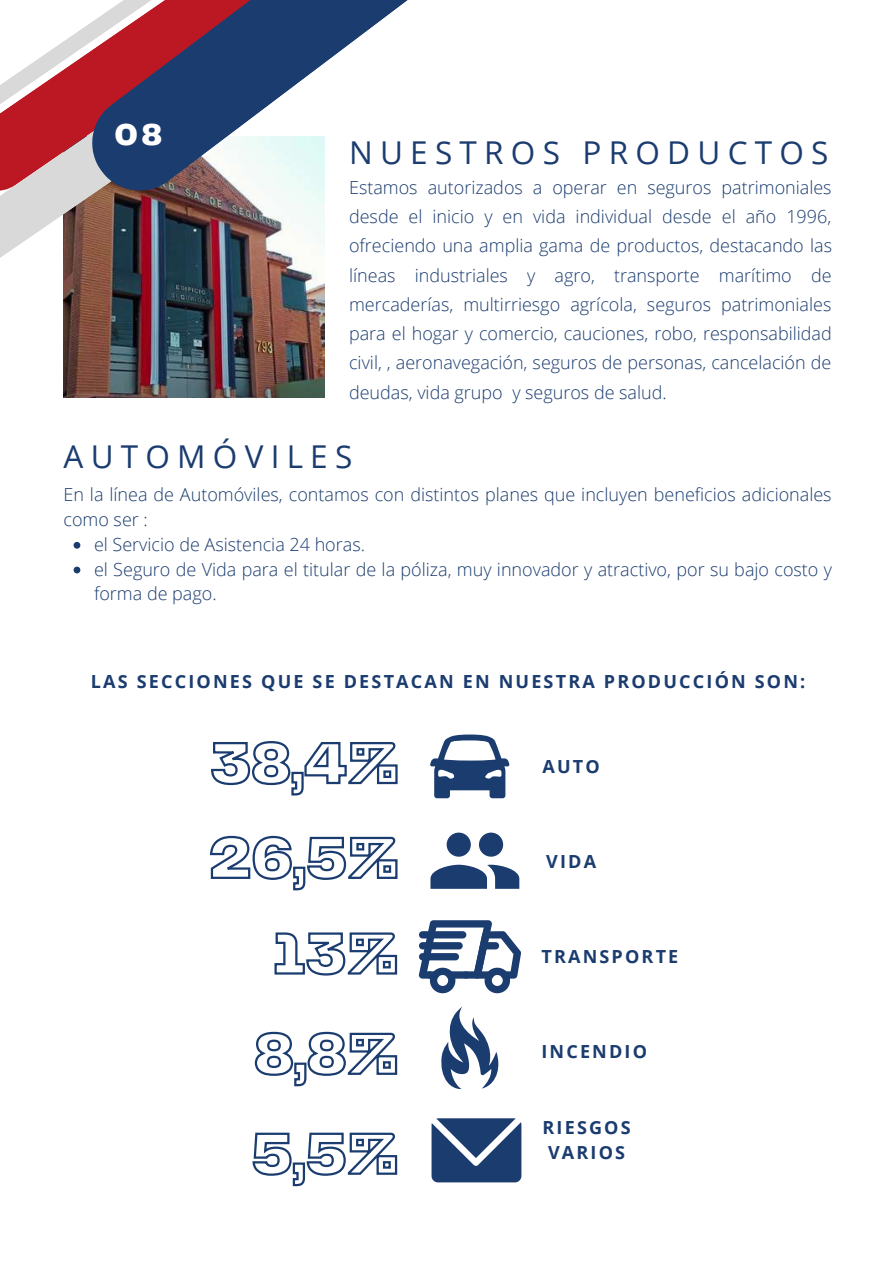
<style>
.page{position:relative;width:893px;height:1264px;background:#fff}
.page>*{position:absolute;margin:0;border:0;box-sizing:border-box;transform-origin:0 0}
.t1{font:31.5px "Open Sans";letter-spacing:.23em;color:#1b3c6f}
.t2{font:900 31.5px "Telegraf";color:#fff}
.t3{font:300 18px/29.2px "Open Sans";color:#1b3c6f}
.t4{font:700 18px/24.8px "Open Sans";letter-spacing:.12em;color:#1b3c6f;text-align:center}
</style>
<div class="page">
<svg style="left:430px;top:832px;width:89px;height:56px"></svg>
<svg style="left:430px;top:734px;width:79px;height:64px"></svg>
<svg style="left:431px;top:1118px;width:90px;height:64px;background:#3d5984"></svg>
<svg style="left:419px;top:920px;width:102px;height:73px"></svg>
<svg style="left:441px;top:1006px;width:57px;height:84px"></svg>
<img style="left:63px;top:181px;width:261px;height:217px">
<svg style="left:0;top:209px;width:206px;height:91px"></svg>
<svg style="left:277px;top:0;width:131px;height:181px"></svg>
<svg style="left:0;top:0;width:277px;height:209px"></svg>
<svg style="left:74px;top:542px;width:6px;height:6px"></svg>
<svg style="left:74px;top:566px;width:6px;height:7px"></svg>
<svg style="left:210px;top:835px;width:188px;height:56px"></svg>
<svg style="left:211px;top:741px;width:187px;height:55px"></svg>
<svg style="left:274px;top:932px;width:124px;height:44px"></svg>
<svg style="left:254px;top:1031px;width:144px;height:56px"></svg>
<svg style="left:252px;top:1132px;width:146px;height:55px"></svg>
<h1 class="t2" style="left:115px;top:121px;width:49px">08</h1>
<h1 class="t1" style="left:349px;top:130px;width:481px">NUESTROS PRODUCTOS</h1>
<p class="t3" style="left:349px;top:172px;width:484px;text-align:justify">Estamos autorizados a operar en seguros patrimoniales desde el inicio y en vida individual desde el año 1996, ofreciendo una amplia gama de productos, destacando las líneas industriales y agro, transporte marítimo de mercaderías, multirriesgo agrícola, seguros patrimoniales para el hogar y comercio, cauciones, robo, responsabilidad civil, , aeronavegación, seguros de personas, cancelación de deudas, vida grupo y seguros de salud.</p>
<h1 class="t1" style="left:63px;top:434px;width:290px">AUTOMÓVILES</h1>
<p class="t3" style="left:63px;top:482px;width:769px;line-height:24.8px">En la línea de Automóviles, contamos con distintos planes que incluyen beneficios adicionales como ser :</p>
<p class="t3" style="left:94px;top:531px;width:739px;line-height:24.8px">el Servicio de Asistencia 24 horas.<br>el Seguro de Vida para el titular de la póliza, muy innovador y atractivo, por su bajo costo y forma de pago.</p>
<p class="t4" style="left:91px;top:668px;width:716px">LAS SECCIONES QUE SE DESTACAN EN NUESTRA PRODUCCIÓN SON:</p>
<p class="t4" style="left:542px;top:753px;width:59px">AUTO</p>
<p class="t4" style="left:546px;top:848px;width:51px">VIDA</p>
<p class="t4" style="left:541px;top:944px;width:138px">TRANSPORTE</p>
<p class="t4" style="left:541px;top:1038px;width:107px">INCENDIO</p>
<p class="t4" style="left:542px;top:1114px;width:90px">RIESGOS<br>VARIOS</p>
</div>
